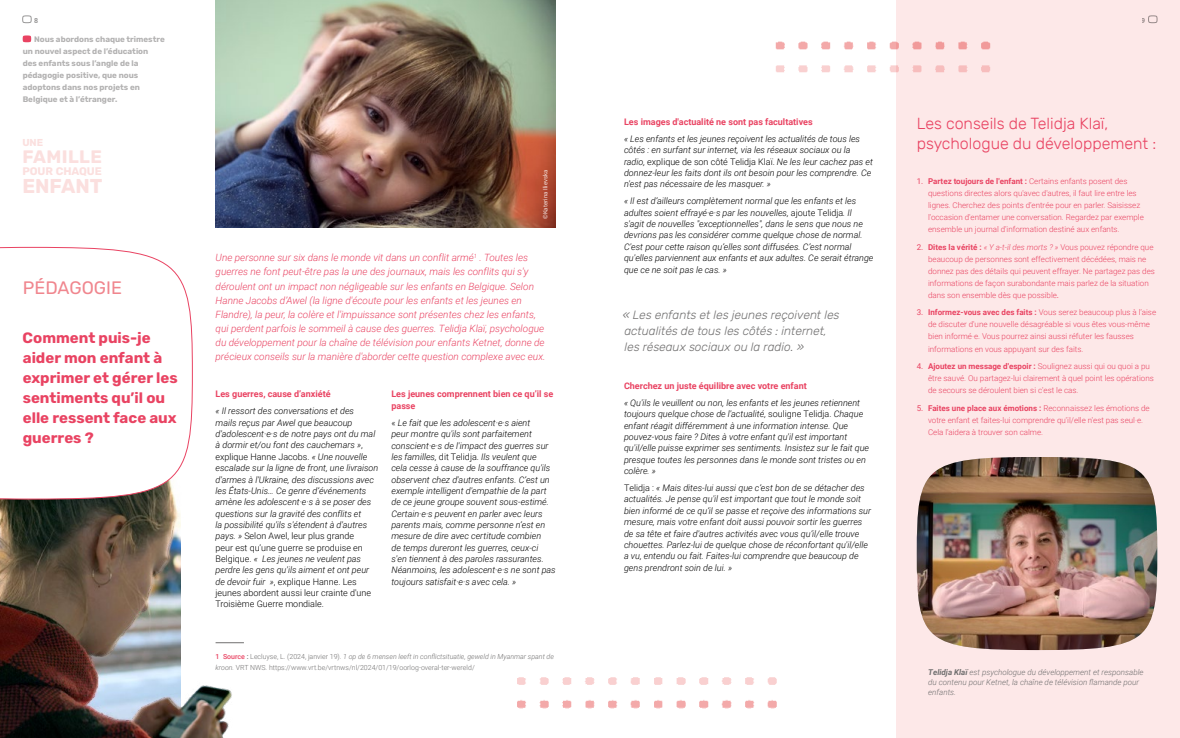
<style>
.page{position:relative;width:1180px;height:738px;background:#fff}
.page>*{position:absolute;margin:0;border:0;box-sizing:border-box;transform-origin:0 0}
.t1{font:700 20px "Rubik";color:#fbdfde}
.t2{font:18px "Rubik";color:#f0868e}
.t3{font:700 18px "Rubik";letter-spacing:.02em;color:#fbdfde}
.t4{font:300 16px/20px "Rubik";color:#e94362}
.t5{font:700 15px/20px "Rubik";color:#e94362}
.t6{font:italic 300 12px/16px "Rubik";color:#706f6f}
.t7{font:700 11px "Rubik";letter-spacing:-.01em;color:#fbdfde}
.t8{font:italic 300 10px/14.2px "Roboto";color:#e94362}
.t9{font:700 10px "Rubik";color:#fbdfde}
.t10{font:italic 300 9px/11.3px "Roboto";color:#000}
.t11{font:700 9px/11.3px "Roboto";color:#e94362}
.t12{font:300 8px/12px "Roboto";color:#e94362}
.t13{font:700 8px/12px "Rubik";color:#b3b2b2}
.t14{font:italic 300 8px/10px "Roboto";color:#706f6f}
.t15{font:300 7px/11px "Roboto";color:#706f6f}
.t16{font:700 7px "Roboto";color:#989797}
.t17{font:6px "Roboto";letter-spacing:.01em;color:#fff}
.s1{font-style:normal}
.s2{font-weight:500;color:#e94362}
.s3{font-weight:500}
.s4{font-style:italic}
.s5{font-weight:400}
.s6{font-weight:700}
</style>
<div class="page">
<svg style="left:23px;top:35px;width:8px;height:7px"></svg>
<img style="left:0;top:499px;width:243px;height:238px">
<div style="left:896px;top:0;width:283px;height:737px;background:#fde8e8"></div>
<img style="left:776px;top:65px;width:214px;height:8px">
<svg style="left:0;top:246px;width:193px;height:253px"></svg>
<img style="left:517px;top:677px;width:260px;height:8px">
<svg style="left:215px;top:642px;width:29px;height:1px"></svg>
<img style="left:215px;top:0;width:341px;height:227px">
<img style="left:916px;top:457px;width:241px;height:192px">
<img style="left:517px;top:700px;width:260px;height:9px">
<img style="left:775px;top:41px;width:216px;height:9px">
<svg style="left:22px;top:15px;width:10px;height:8px"></svg>
<svg style="left:1148px;top:15px;width:9px;height:8px"></svg>
<p class="t16" style="left:34px;top:15px;width:6px">8</p>
<p class="t16" style="left:1141px;top:15px;width:6px">9</p>
<p class="t13" style="left:23px;top:33px;width:144px;text-indent:11px">Nous abordons chaque trimestre un nouvel aspect de l’éducation<br>des enfants sous l’angle de la pédagogie positive, que nous adoptons dans nos projets en<br>Belgique et à l’étranger.</p>
<p class="t9" style="left:22px;top:137px;width:22px">UNE</p>
<h2 class="t3" style="left:22px;top:146px;width:81px">FAMILLE</h2>
<p class="t7" style="left:22px;top:165px;width:81px">POUR CHAQUE</p>
<h1 class="t1" style="left:22px;top:175px;width:81px">ENFANT</h1>
<h2 class="t2" style="left:23px;top:277px;width:100px">PÉDAGOGIE</h2>
<h3 class="t5" style="left:23px;top:328px;width:156px">Comment puis-je aider mon enfant à exprimer et gérer les sentiments qu’il ou elle ressent face aux guerres ?</h3>
<p class="t17" style="left:541px;top:219px;width:51px;rotate:-90deg">©Katerina Ilievska</p>
<p class="t8" style="left:215px;top:250px;width:331px">Une personne sur six dans le monde vit dans un conflit armé<sup>1</sup> . Toutes les guerres ne font peut-être pas la une des journaux, mais les conflits qui s'y déroulent ont un impact non négligeable sur les enfants en Belgique. Selon Hanne Jacobs d’Awel (la ligne d'écoute pour les enfants et les jeunes en Flandre), la peur, la colère et l'impuissance sont présentes chez les enfants, qui perdent parfois le sommeil à cause des guerres. Telidja Klaï, psychologue du développement pour la chaîne de télévision pour enfants Ketnet, donne de précieux conseils sur la manière d'aborder cette question complexe avec eux.</p>
<p class="t11" style="left:215px;top:388px;width:116px">Les guerres, cause d’anxiété</p>
<p class="t10" style="left:215px;top:405px;width:164px">« Il ressort des conversations et des<br>mails reçus par Awel que beaucoup d'adolescent·e·s de notre pays ont du mal à dormir et/ou font des cauchemars »<span class="s1">, explique Hanne Jacobs.</span> « Une nouvelle escalade sur la ligne de front, une livraison d'armes à l'Ukraine, des discussions avec les États-Unis… Ce genre d’événements amène les adolescent·e·s à se poser des questions sur la gravité des conflits et<br>la possibilité qu'ils s'étendent à d'autres pays. » <span class="s1">Selon Awel, leur plus grande<br>peur est qu’une guerre se produise en Belgique.</span> « Les jeunes ne veulent pas perdre les gens qu'ils aiment et ont peur de devoir fuir »<span class="s1">, explique Hanne. Les jeunes abordent aussi leur crainte d'une Troisième Guerre mondiale.</span></p>
<p class="t11" style="left:391px;top:388px;width:163px">Les jeunes comprennent bien ce qu’il se passe</p>
<p class="t10" style="left:391px;top:416px;width:166px"><span class="s1">«</span> Le fait que les adolescent·e·s aient<br>peur montre qu'ils sont parfaitement conscient·e·s de l'impact des guerres sur les familles, <span class="s1">dit Telidja.</span> Ils veulent que<br>cela cesse à cause de la souffrance qu'ils observent chez d'autres enfants. C’est un exemple intelligent d'empathie de la part de ce jeune groupe souvent sous-estimé.<br>Certain·e·s peuvent en parler avec leurs parents mais, comme personne n’est en mesure de dire avec certitude combien<br>de temps dureront les guerres, ceux-ci s'en tiennent à des paroles rassurantes.<br>Néanmoins, les adolescent·e·s ne sont pas toujours satisfait·e·s avec cela. »</p>
<p class="t15" style="left:215px;top:650px;width:340px"><span class="s2">1 Source</span> <span class="s3">:</span> Lecluyse, L. (2024, janvier 19). <span class="s4">1 op de 6 mensen leeft in conflictsituatie, geweld in Myanmar spant de kroon.</span> VRT NWS. https://www.vrt.be/vrtnws/nl/2024/01/19/oorlog-overal-ter-wereld/</p>
<p class="t11" style="left:624px;top:116px;width:190px">Les images d'actualité ne sont pas facultatives</p>
<p class="t10" style="left:624px;top:133px;width:250px">« Les enfants et les jeunes reçoivent les actualités de tous les côtés : en surfant sur internet, via les réseaux sociaux ou la radio, <span class="s1">explique de son côté Telidja Klaï.</span> Ne les leur cachez pas et donnez-leur les faits dont ils ont besoin pour les comprendre. Ce n'est pas nécessaire de les masquer. »</p>
<p class="t10" style="left:624px;top:195px;width:251px">« Il est d’ailleurs complètement normal que les enfants et les adultes soient effrayé·e·s par les nouvelles, <span class="s1">ajoute Telidja</span>. Il s'agit de nouvelles ″exceptionnelles″, dans le sens que nous ne devrions pas les considérer comme quelque chose de normal.<br>C'est pour cette raison qu’elles sont diffusées. C’est normal qu'elles parviennent aux enfants et aux adultes. Ce serait étrange que ce ne soit pas le cas. »</p>
<h3 class="t6" style="left:622px;top:307px;width:218px">« Les enfants et les jeunes reçoivent les actualités de tous les côtés : internet, les réseaux sociaux ou la radio. »</h3>
<p class="t11" style="left:624px;top:379px;width:184px">Cherchez un juste équilibre avec votre enfant</p>
<p class="t10" style="left:624px;top:396px;width:246px">« Qu'ils le veuillent ou non, les enfants et les jeunes retiennent toujours quelque chose de l'actualité, <span class="s1">souligne Telidja.</span> Chaque enfant réagit différemment à une information intense. Que pouvez-vous faire ? Dites à votre enfant qu'il est important qu'il/elle puisse exprimer ses sentiments. Insistez sur le fait que presque toutes les personnes dans le monde sont tristes ou en colère. »</p>
<p class="t10" style="left:624px;top:481px;width:248px"><span class="s1">Telidja :</span> « Mais dites-lui aussi que c’est bon de se détacher des actualités. Je pense qu'il est important que tout le monde soit bien informé de ce qu’il se passe et reçoive des informations sur mesure, mais votre enfant doit aussi pouvoir sortir les guerres de sa tête et faire d'autres activités avec vous qu’il/elle trouve chouettes. Parlez-lui de quelque chose de réconfortant qu'il/elle a vu, entendu ou fait. Faites-lui comprendre que beaucoup de gens prendront soin de lui. »</p>
<h3 class="t4" style="left:916px;top:113px;width:241px">Les conseils de Telidja Klaï, psychologue du développement :</h3>
<p class="t12" style="left:927px;top:175px;width:217px;text-indent:-11px"><span class="s5">1.</span> <span class="s6">Partez toujours de l'enfant :</span> Certains enfants posent des questions directes alors qu'avec d'autres, il faut lire entre les lignes. Cherchez des points d’entrée pour en parler. Saisissez l'occasion d'entamer une conversation. Regardez par exemple ensemble un journal d'information destiné aux enfants.</p>
<p class="t12" style="left:927px;top:240px;width:228px;text-indent:-11px"><span class="s5">2.</span> <span class="s6">Dites la vérité :</span> <span class="s4">« Y a-t-il des morts ? »</span> Vous pouvez répondre que beaucoup de personnes sont effectivement décédées, mais ne donnez pas des détails qui peuvent effrayer. Ne partagez pas des informations de façon surabondante mais parlez de la situation dans son ensemble dès que possible<span class="s5">.</span></p>
<p class="t12" style="left:927px;top:306px;width:229px;text-indent:-11px"><span class="s5">3.</span> <span class="s6">Informez-vous avec des faits :</span> Vous serez beaucoup plus à l’aise de discuter d'une nouvelle désagréable si vous êtes vous-même bien informé·e. Vous pourrez ainsi aussi réfuter les fausses informations en vous appuyant sur des faits.</p>
<p class="t12" style="left:927px;top:360px;width:227px;text-indent:-11px"><span class="s5">4.</span> <span class="s6">Ajoutez un message d'espoir :</span> Soulignez aussi qui ou quoi a pu être sauvé. Ou partagez-lui clairement à quel point les opérations de secours se déroulent bien si c'est le cas.</p>
<p class="t12" style="left:927px;top:401px;width:223px;text-indent:-11px"><span class="s5">5.</span> <span class="s6">Faites une place aux émotions :</span> Reconnaissez les émotions de votre enfant et faites-lui comprendre qu'il/elle n'est pas seul·e.<br>Cela l’aidera à trouver son calme.</p>
<p class="t14" style="left:928px;top:666px;width:217px"><span class="s6">Telidja Klaï</span> est psychologue du développement et responsable du contenu pour Ketnet, la chaîne de télévision flamande pour enfants.</p>
</div>
